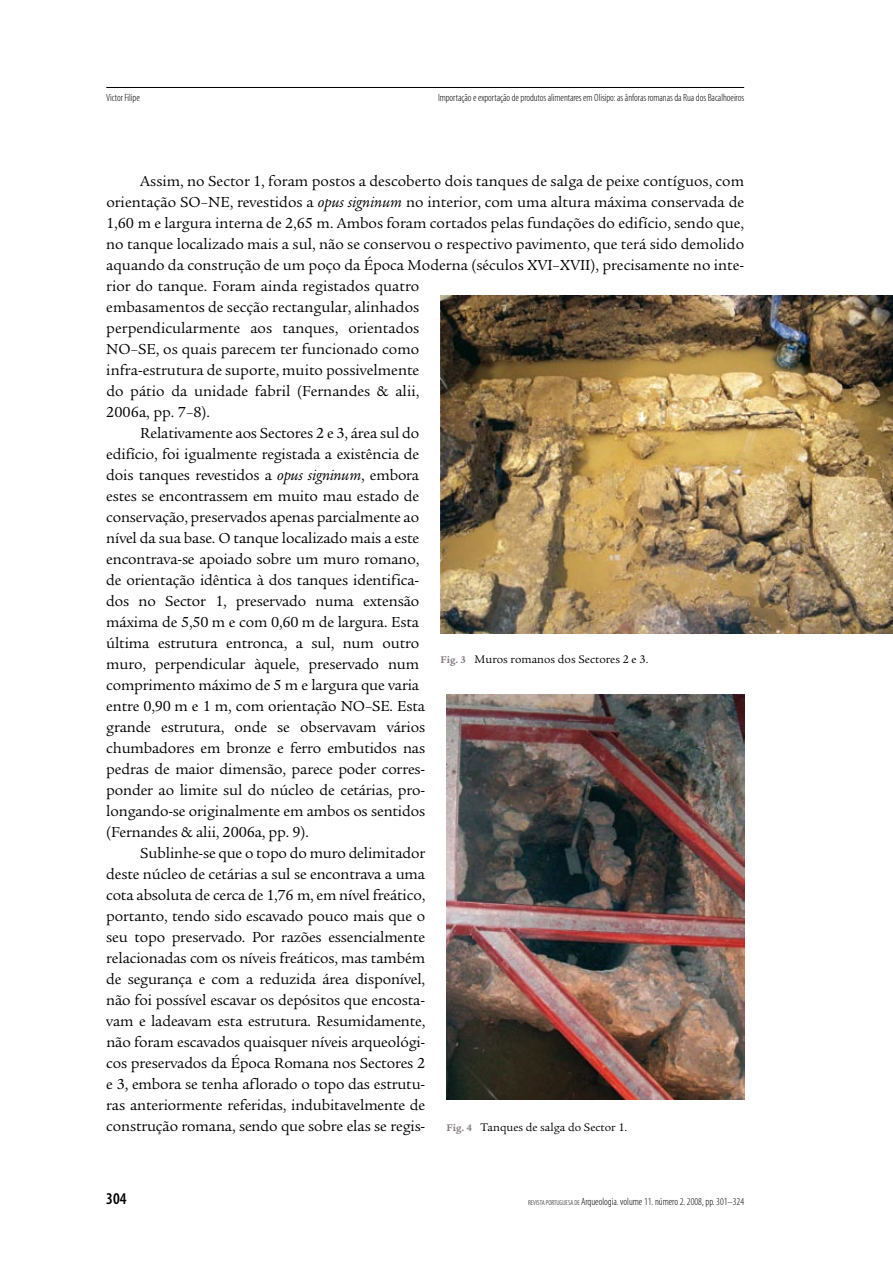
<style>
.page{position:relative;width:893px;height:1263px;background:#fff}
.page>*{position:absolute;margin:0;border:0;box-sizing:border-box;transform-origin:0 0}
.t1{font:600 condensed 16.5px "Myriad Pro";color:#000}
.t2{font:15.75px "Legacy Serif";letter-spacing:-.01em;color:#000}
.t3{font:12px "Legacy Serif";color:#000}
.t4{font:300 condensed 10.5px "Myriad Pro";letter-spacing:-.005em;color:#000}
.s1{font-style:italic}
.s2{font-weight:700;font-size:10.5px;color:#857a81}
.s3{font-size:7.2px}
</style>
<div class="page">
<hr style="left:106px;top:87px;width:638px;height:1px;background:#000">
<img style="left:441px;top:296px;width:452px;height:338px">
<img style="left:446px;top:694px;width:298px;height:406px">
<p class="t4" style="left:106px;top:92px;width:35px">Victor Filipe</p>
<p class="t4" style="left:438px;top:92px;width:308px">Importação e exportação de produtos alimentares em Olisipo: as ânforas romanas da Rua dos Bacalhoeiros</p>
<p class="t2" style="left:140px;top:172px;width:605px">Assim, no Sector 1, foram postos a descoberto dois tanques de salga de peixe contíguos, com</p>
<p class="t2" style="left:106px;top:193px;width:639px">orientação SO–NE, revestidos a <span class="s1">opus signinum</span> no interior, com uma altura máxima conservada de</p>
<p class="t2" style="left:106px;top:214px;width:639px">1,60 m e largura interna de 2,65 m. Ambos foram cortados pelas fundações do edifício, sendo que,</p>
<p class="t2" style="left:106px;top:235px;width:639px">no tanque localizado mais a sul, não se conservou o respectivo pavimento, que terá sido demolido</p>
<p class="t2" style="left:106px;top:256px;width:639px">aquando da construção de um poço da época Moderna (séculos XVI–XVII), precisamente no inte-</p>
<p class="t2" style="left:106px;top:277px;width:314px">rior do tanque. Foram ainda registados quatro</p>
<p class="t2" style="left:106px;top:298px;width:314px">embasamentos de secção rectangular, alinhados</p>
<p class="t2" style="left:106px;top:319px;width:314px">perpendicularmente aos tanques, orientados</p>
<p class="t2" style="left:106px;top:340px;width:314px">NO–SE, os quais parecem ter funcionado como</p>
<p class="t2" style="left:106px;top:361px;width:314px">infra-‑estrutura de suporte, muito possivelmente</p>
<p class="t2" style="left:106px;top:382px;width:314px">do pátio da unidade fabril (Fernandes &amp; alii,</p>
<p class="t2" style="left:106px;top:403px;width:105px">2006a, pp. 7–8).</p>
<p class="t2" style="left:140px;top:424px;width:280px">Relativamente aos Sectores 2 e 3, área sul do</p>
<p class="t2" style="left:106px;top:445px;width:314px">edifício, foi igualmente registada a existência de</p>
<p class="t2" style="left:106px;top:466px;width:314px">dois tanques revestidos a <span class="s1">opus signinum</span>, embora</p>
<p class="t2" style="left:106px;top:487px;width:314px">estes se encontrassem em muito mau estado de</p>
<p class="t2" style="left:106px;top:508px;width:314px">conservação, preservados apenas parcialmente ao</p>
<p class="t2" style="left:106px;top:529px;width:314px">nível da sua base. O tanque localizado mais a este</p>
<p class="t2" style="left:106px;top:550px;width:314px">encontrava-‑se apoiado sobre um muro romano,</p>
<p class="t2" style="left:106px;top:571px;width:314px">de orientação idêntica à dos tanques identifica-</p>
<p class="t2" style="left:106px;top:592px;width:314px">dos no Sector 1, preservado numa extensão</p>
<p class="t2" style="left:106px;top:613px;width:314px">máxima de 5,50 m e com 0,60 m de largura. Esta</p>
<p class="t2" style="left:106px;top:634px;width:314px">última estrutura entronca, a sul, num outro</p>
<p class="t2" style="left:106px;top:655px;width:314px">muro, perpendicular àquele, preservado num</p>
<p class="t2" style="left:106px;top:676px;width:314px">comprimento máximo de 5 m e largura que varia</p>
<p class="t2" style="left:106px;top:697px;width:320px">entre 0,90 m e 1 m, com orientação NO–SE. Esta</p>
<p class="t2" style="left:106px;top:718px;width:320px">grande estrutura, onde se observavam vários</p>
<p class="t2" style="left:106px;top:739px;width:320px">chumbadores em bronze e ferro embutidos nas</p>
<p class="t2" style="left:106px;top:760px;width:320px">pedras de maior dimensão, parece poder corres-</p>
<p class="t2" style="left:106px;top:781px;width:320px">ponder ao limite sul do núcleo de cetárias, pro-</p>
<p class="t2" style="left:106px;top:802px;width:320px">longando-‑se originalmente em ambos os sentidos</p>
<p class="t2" style="left:106px;top:823px;width:204px">(Fernandes &amp; alii, 2006a, pp. 9).</p>
<p class="t2" style="left:140px;top:844px;width:286px">Sublinhe-‑se que o topo do muro delimitador</p>
<p class="t2" style="left:106px;top:865px;width:320px">deste núcleo de cetárias a sul se encontrava a uma</p>
<p class="t2" style="left:106px;top:886px;width:320px">cota absoluta de cerca de 1,76 m, em nível freático,</p>
<p class="t2" style="left:106px;top:907px;width:320px">portanto, tendo sido escavado pouco mais que o</p>
<p class="t2" style="left:106px;top:928px;width:320px">seu topo preservado. Por razões essencialmente</p>
<p class="t2" style="left:106px;top:949px;width:320px">relacionadas com os níveis freáticos, mas também</p>
<p class="t2" style="left:106px;top:970px;width:320px">de segurança e com a reduzida área disponível,</p>
<p class="t2" style="left:106px;top:991px;width:320px">não foi possível escavar os depósitos que encosta-</p>
<p class="t2" style="left:106px;top:1012px;width:320px">vam e ladeavam esta estrutura. Resumidamente,</p>
<p class="t2" style="left:106px;top:1033px;width:320px">não foram escavados quaisquer níveis arqueológi-</p>
<p class="t2" style="left:106px;top:1054px;width:320px">cos preservados da época romana nos Sectores 2</p>
<p class="t2" style="left:106px;top:1075px;width:320px">e 3, embora se tenha aflorado o topo das estrutu-</p>
<p class="t2" style="left:106px;top:1096px;width:320px">ras anteriormente referidas, indubitavelmente de</p>
<p class="t2" style="left:106px;top:1117px;width:320px">construção romana, sendo que sobre elas se regis-</p>
<p class="t3" style="left:441px;top:652px;width:209px"><span class="s2">Fig. 3</span> Muros romanos dos Sectores 2 e 3.</p>
<p class="t3" style="left:446px;top:1120px;width:182px"><span class="s2">Fig. 4</span> Tanques de salga do Sector 1.</p>
<p class="t1" style="left:106px;top:1188px;width:22px">304</p>
<p class="t4" style="left:528px;top:1195px;width:218px"><span class="s3">REVISTA PORTUGUESA DE</span> Arqueologia. volume 11. número 2. 2008, pp. 301–324</p>
</div>
